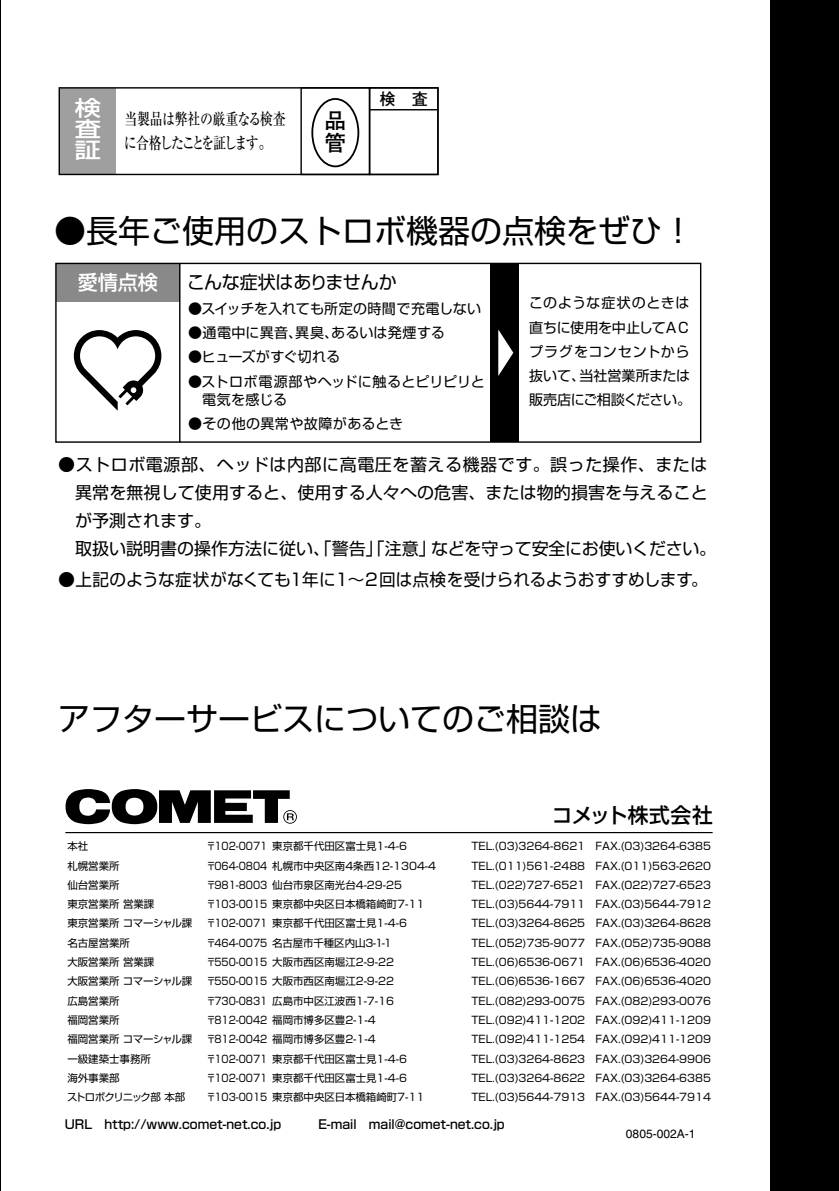
<style>
.page{position:relative;width:839px;height:1191px;background:#fff}
.page>*{position:absolute;margin:0;border:0;box-sizing:border-box;transform-origin:0 0}
.t1{font:32px "Shin Go Pro";color:#000}
.t2{font:22px/22px "Futo Go B101 Pro Bold 90 pv RKSJ V";color:#000}
.t3{font:21.2px/21.2px "Shin Go Pro Medium 90 pv RKSJ V";color:#fff;text-align:justify;scale:1.23 1}
.t4{font:20.8px "Shin Go Pro Medium 90 pv RKSJ H";letter-spacing:.005em;color:#000}
.t5{font:20.2px "Shin Go Pro Medium 90 pv RKSJ H";color:#fff}
.t6{font:18.2px "Shin Go Pro Regular 90 pv RKSJ H";letter-spacing:-.015em;color:#000}
.t7{font:17px/28px "Shin Go Pro";letter-spacing:.005em;color:#000}
.t8{font:16.2px/24.4px "Ryumin Pro Medium 90 pv RKSJ H";letter-spacing:-.065em;color:#000;scale:.79 1}
.t9{font:16.2px "Futo Go B101 Pro Bold 90 pv RKSJ H";color:#000}
.t10{font:14.2px/24.2px "Shin Go Pro Regular 90 pv RKSJ H";letter-spacing:.01em;color:#000}
.t11{font:14.2px "Shin Go Pro Regular 90 pv RKSJ H";letter-spacing:-.025em;color:#000}
.t12{font:12.4px "Shin Go Pro Medium 90 pv RKSJ H";color:#000}
.t13{font:12px "Helvetica";color:#000}
.t14{font:10.4px/19.4px "Shin Go Pro Regular 90 pv RKSJ H";color:#000}
.t15{font:10.4px/19.4px "Shin Go Pro Regular 90 pv RKSJ H";color:#000;text-align:justify;scale:.9 1}
</style>
<div class="page">
<div style="left:818px;top:1px;width:21px;height:237px;background:#000"></div>
<div style="left:770px;top:1px;width:68px;height:1190px;background:#000"></div>
<hr style="left:0;top:1px;width:1px;height:1190px;background:#000">
<hr style="left:65px;top:832px;width:647px;height:1px;background:#000">
<svg style="left:66px;top:789px;width:231px;height:35px"></svg>
<svg style="left:55px;top:263px;width:646px;height:180px"></svg>
<div style="left:491px;top:263px;width:28px;height:179px;background:#000"></div>
<svg style="left:498px;top:329px;width:15px;height:47px"></svg>
<div style="left:59px;top:88px;width:57px;height:86px;background:#9f9fa0"></div>
<div style="left:59px;top:87px;width:380px;height:88px;border:1px solid #000"></div>
<svg style="left:300px;top:87px;width:139px;height:88px"></svg>
<div style="left:311px;top:98px;width:48px;height:69px;border:2px solid #000;border-radius:50%"></div>
<hr style="left:369px;top:109px;width:69px;height:1px;background:#000">
<h3 class="t3" style="left:75px;top:95px;width:23px">検査証</h3>
<h3 class="t9" style="left:380px;top:86px;width:50px">検　査</h3>
<h3 class="t8" style="left:124px;top:105px;width:206px">当製品は弊社の厳重なる検査に合格したことを証します。</h3>
<h2 class="t2" style="left:324px;top:106px;width:23px">品管</h2>
<h1 class="t1" style="left:54px;top:205px;width:641px">●長年ご使用のストロボ機器の点検をぜひ！</h1>
<h3 class="t5" style="left:78px;top:265px;width:82px">愛情点検</h3>
<h3 class="t6" style="left:187px;top:268px;width:211px">こんな症状はありませんか</h3>
<h3 class="t10" style="left:188px;top:294px;width:295px">●スイッチを入れても所定の時間で充電しない</h3>
<h3 class="t10" style="left:188px;top:319px;width:258px">●通電中に異音、異臭、あるいは発煙する</h3>
<h3 class="t11" style="left:188px;top:345px;width:154px">●ヒューズがすぐ切れる</h3>
<h3 class="t10" style="left:202px;top:370px;width:284px;line-height:18.2px;text-indent:-14px">●ストロボ電源部やヘッドに触るとピリピリと電気を感じる</h3>
<h3 class="t10" style="left:188px;top:410px;width:217px">●その他の異常や故障があるとき</h3>
<h3 class="t10" style="left:529px;top:289px;width:163px">このような症状のときは直ちに使用を中止してＡＣプラグをコンセントから抜いて、当社営業所または販売店にご相談ください。</h3>
<h3 class="t7" style="left:75px;top:449px;width:643px;text-indent:-17px">●ストロボ電源部、ヘッドは内部に高電圧を蓄える機器です。誤った操作、または異常を無視して使用すると、使用する人々への危害、または物的損害を与えることが予測されます。<br>取扱い説明書の操作方法に従い、「警告」「注意」などを守って安全にお使いください。</h3>
<h3 class="t7" style="left:58px;top:564px;width:651px">●上記のような症状がなくても１年に１～２回は点検を受けられるようおすすめします。</h3>
<h1 class="t1" style="left:58px;top:692px;width:545px">アフターサービスについてのご相談は</h1>
<h3 class="t4" style="left:552px;top:798px;width:163px">コメット株式会社</h3>
<p class="t14" style="left:67px;top:835px;width:127px">本社<br>札幌営業所<br>仙台営業所<br>東京営業所 営業課<br>東京営業所 コマーシャル課名古屋営業所<br>大阪営業所 営業課<br>大阪営業所 コマーシャル課広島営業所<br>福岡営業所<br>福岡営業所 コマーシャル課一級建築士事務所<br>海外事業部<br>ストロボクリニック部 本部</p>
<p class="t15" style="left:206px;top:835px;width:69px">〒102-0071〒064-0804〒981-8003〒103-0015〒102-0071〒464-0075〒550-0015〒550-0015〒730-0831〒812-0042〒812-0042〒102-0071〒102-0071〒103-0015</p>
<p class="t14" style="left:272px;top:835px;width:165px">東京都千代田区富士見1-4-6<br>札幌市中央区南4条西12-1304-4仙台市泉区南光台4-29-25<br>東京都中央区日本橋箱崎町7-11東京都千代田区富士見1-4-6<br>名古屋市千種区内山3-1-1<br>大阪市西区南堀江2-9-22<br>大阪市西区南堀江2-9-22<br>広島市中区江波西1-7-16<br>福岡市博多区豊2-1-4<br>福岡市博多区豊2-1-4<br>東京都千代田区富士見1-4-6<br>東京都千代田区富士見1-4-6<br>東京都中央区日本橋箱崎町7-11</p>
<p class="t14" style="left:471px;top:835px;width:241px;text-align:justify">TEL.(03)3264-8621 FAX.(03)3264-6385<br>TEL.(011)561-2488 FAX.(011)563-2620<br>TEL.(022)727-6521 FAX.(022)727-6523<br>TEL.(03)5644-7911 FAX.(03)5644-7912<br>TEL.(03)3264-8625　FAX.(03)3264-8628<br>TEL.(052)735-9077 FAX.(052)735-9088<br>TEL.(06)6536-0671 FAX.(06)6536-4020<br>TEL.(06)6536-1667 FAX.(06)6536-4020<br>TEL.(082)293-0075 FAX.(082)293-0076<br>TEL.(092)411-1202 FAX.(092)411-1209<br>TEL.(092)411-1254 FAX.(092)411-1209<br>TEL.(03)3264-8623 FAX.(03)3264-9906<br>TEL.(03)3264-8622 FAX.(03)3264-6385<br>TEL.(03)5644-7913 FAX.(03)5644-7914</p>
<p class="t12" style="left:65px;top:1113px;width:441px">URL http://www.comet-net.co.jp　　　E-mail mail@comet-net.co.jp</p>
<p class="t13" style="left:626px;top:1126px;width:71px">0805-002A-1</p>
</div>
